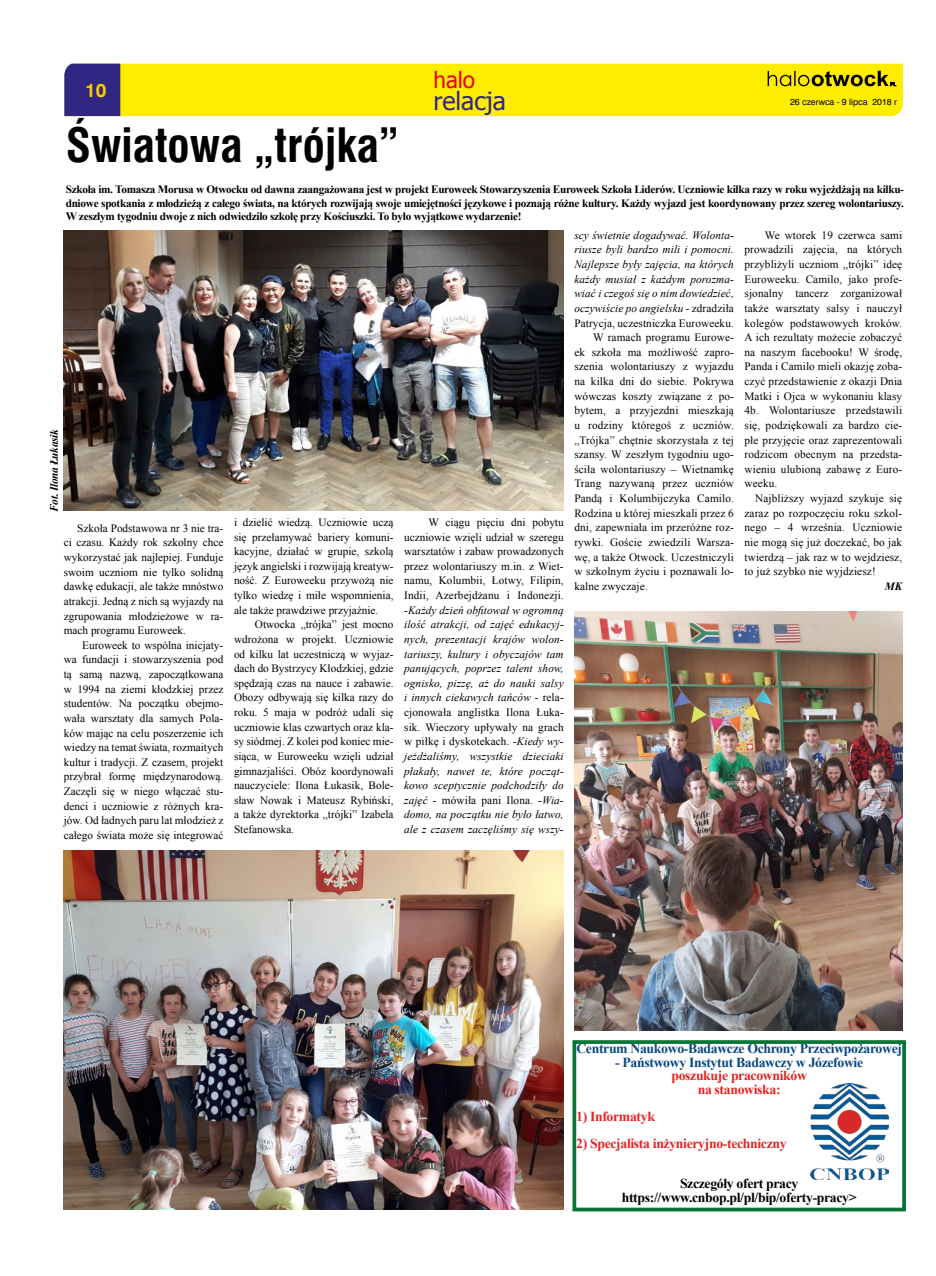
<style>
.page{position:relative;width:936px;height:1276px;background:#fff}
.page>*{position:absolute;margin:0;border:0;box-sizing:border-box;transform-origin:0 0}
.t1{font:700 46.25px "Swis 721 Cn EU";color:#000}
.t2{font:25px "Tahoma";color:#312783}
.t3{font:22.5px "Tahoma";color:#e30613}
.t4{font:700 18.75px "Swis 721 EU";color:#fc0}
.t5{font:700 13.75px "Times New Roman";letter-spacing:-.025em;color:#074785}
.t6{font:700 13.75px/13.5px "Times New Roman";letter-spacing:-.025em;color:#e52321;text-align:center}
.t7{font:700 13.75px/13.5px "Times New Roman";letter-spacing:-.025em;color:#000;text-align:center}
.t8{font:11.25px/14.6px "Times New Roman";letter-spacing:.01em;color:#000;text-align:justify}
.t9{font:italic 11.25px/14.6px "Times New Roman";letter-spacing:.01em;color:#000;text-align:justify}
.t10{font:700 11.25px/13.5px "Times New Roman";letter-spacing:-.025em;color:#000;text-align:justify}
.t11{font:italic 700 11.25px "Times New Roman";letter-spacing:-.025em;color:#000}
.t12{font:8.75px "Swis 721 EU";color:#000}
.s1{font-style:normal}
</style>
<div class="page">
<svg style="left:64px;top:64px;width:838px;height:52px;background:#eddc09"></svg>
<div style="left:572px;top:1040px;width:333px;height:171px;border:4px solid #077533"></div>
<img style="left:810px;top:1083px;width:78px;height:96px">
<img style="left:64px;top:231px;width:499px;height:279px">
<img style="left:64px;top:850px;width:499px;height:359px">
<img style="left:574px;top:611px;width:328px;height:419px">
<h3 class="t4" style="left:85px;top:79px;width:23px">10</h3>
<h3 class="t3" style="left:433px;top:65px;width:43px">halo</h3>
<h2 class="t2" style="left:433px;top:84px;width:74px">relacja</h2>
<p class="t12" style="left:790px;top:97px;width:108px">26 czerwca - 9 lipca 2018 r</p>
<h1 class="t1" style="left:66px;top:118px;width:335px">Światowa „trójka”</h1>
<p class="t10" style="left:66px;top:182px;width:839px">Szkoła im. Tomasza Morusa w Otwocku od dawna zaangażowana jest w projekt Euroweek Stowarzyszenia Euroweek Szkoła Liderów. Uczniowie kilka razy w roku wyjeżdżają na kilku&shy;dniowe spotkania z młodzieżą z całego świata, na których rozwijają swoje umiejętności językowe i poznają różne kultury. Każdy wyjazd jest koordynowany przez szereg wolontariuszy.<br>W zeszłym tygodniu dwoje z nich odwiedziło szkołę przy Kościuszki. To było wyjątkowe wydarzenie!</p>
<p class="t11" style="left:46px;top:512px;width:84px;rotate:-90deg">Fot. Ilona Łukasik</p>
<p class="t8" style="left:64px;top:520px;width:161px;text-indent:13px">Szkoła Podstawowa nr 3 nie tra&shy;ci czasu. Każdy rok szkolny chce wykorzystać jak najlepiej. Funduje swoim uczniom nie tylko solidną dawkę edukacji, ale także mnóstwo atrakcji. Jedną z nich są wyjazdy na zgrupowania młodzieżowe w ra&shy;mach programu Euroweek.</p>
<p class="t8" style="left:64px;top:637px;width:161px;text-indent:18px">Euroweek to wspólna inicjaty&shy;wa fundacji i stowarzyszenia pod tą samą nazwą, zapoczątkowana w 1994 na ziemi kłodzkiej przez studentów. Na początku obejmo&shy;wała warsztaty dla samych Pola&shy;ków mając na celu poszerzenie ich wiedzy na temat świata, rozmaitych kultur i tradycji. Z czasem, projekt przybrał formę międzynarodową.<br>Zaczęli się w niego włączać stu&shy;denci i uczniowie z różnych kra&shy;jów. Od ładnych paru lat młodzież z całego świata może się integrować</p>
<p class="t8" style="left:234px;top:514px;width:161px">i dzielić wiedzą. Uczniowie uczą się przełamywać bariery komuni&shy;kacyjne, działać w grupie, szkolą język angielski i rozwijają kreatyw&shy;ność. Z Euroweeku przywożą nie tylko wiedzę i miłe wspomnienia, ale także prawdziwe przyjaźnie.</p>
<p class="t8" style="left:234px;top:617px;width:161px;text-indent:21px">Otwocka „trójka” jest mocno wdrożona w projekt. Uczniowie od kilku lat uczestniczą w wyjaz&shy;dach do Bystrzycy Kłodzkiej, gdzie spędzają czas na nauce i zabawie.<br>Obozy odbywają się kilka razy do roku. 5 maja w podróż udali się uczniowie klas czwartych oraz kla&shy;sy siódmej. Z kolei pod koniec mie&shy;siąca, w Euroweeku wzięli udział gimnazjaliści. Obóz koordynowali nauczyciele: Ilona Łukasik, Bole&shy;sław Nowak i Mateusz Rybiński, a także dyrektorka „trójki” Izabela Stefanowska.</p>
<p class="t9" style="left:404px;top:514px;width:161px;text-indent:24px"><span class="s1">W ciągu pięciu dni pobytu uczniowie wzięli udział w szeregu warsztatów i zabaw prowadzonych przez wolontariuszy m.in. z Wiet&shy;namu, Kolumbii, Łotwy, Filipin, Indii, Azerbejdżanu i Indonezji. -</span>Każdy dzień obfitował w ogromną ilość atrakcji, od zajęć edukacyj&shy;nych, prezentacji krajów wolon&shy;tariuszy, kultury i obyczajów tam panujących, poprzez talent show, ognisko, pizzę, aż do nauki salsy i innych ciekawych tańców <span class="s1">- rela&shy;cjonowała anglistka Ilona Łuka&shy;sik. Wieczory upływały na grach w piłkę i dyskotekach.</span> -Kiedy wy&shy;jeżdżaliśmy, wszystkie dzieciaki płakały, nawet te, które począt&shy;kowo sceptycznie podchodziły do zajęć <span class="s1">- mówiła pani Ilona. -</span>Wia&shy;domo, na początku nie było łatwo, ale z czasem zaczęliśmy się wszy-</p>
<p class="t9" style="left:574px;top:227px;width:161px">scy świetnie dogadywać. Wolonta-</p>
<p class="t9" style="left:574px;top:242px;width:161px">riusze byli bardzo mili i pomocni.</p>
<p class="t9" style="left:574px;top:257px;width:161px">Najlepsze były zajęcia, na których</p>
<p class="t9" style="left:574px;top:271px;width:161px">każdy musiał z każdym porozma-</p>
<p class="t9" style="left:574px;top:286px;width:161px">wiać i czegoś się o nim dowiedzieć,</p>
<p class="t9" style="left:574px;top:300px;width:161px">oczywiście po angielsku <span class="s1">- zdradziła</span></p>
<p class="t8" style="left:574px;top:315px;width:161px">Patrycja, uczestniczka Euroweeku.</p>
<p class="t8" style="left:593px;top:330px;width:142px">W ramach programu Eurowe-</p>
<p class="t8" style="left:574px;top:344px;width:161px">ek szkoła ma możliwość zapro-</p>
<p class="t8" style="left:574px;top:359px;width:161px">szenia wolontariuszy z wyjazdu</p>
<p class="t8" style="left:574px;top:374px;width:161px">na kilka dni do siebie. Pokrywa</p>
<p class="t8" style="left:574px;top:388px;width:161px">wówczas koszty związane z po-</p>
<p class="t8" style="left:574px;top:403px;width:161px">bytem, a przyjezdni mieszkają</p>
<p class="t8" style="left:574px;top:418px;width:161px">u rodziny któregoś z uczniów.</p>
<p class="t8" style="left:574px;top:432px;width:161px">„Trójka” chętnie skorzystała z tej</p>
<p class="t8" style="left:574px;top:447px;width:161px">szansy. W zeszłym tygodniu ugo-</p>
<p class="t8" style="left:574px;top:461px;width:161px">ściła wolontariuszy – Wietnamkę</p>
<p class="t8" style="left:574px;top:476px;width:161px">Trang nazywaną przez uczniów</p>
<p class="t8" style="left:574px;top:491px;width:161px">Pandą i Kolumbijczyka Camilo.</p>
<p class="t8" style="left:574px;top:505px;width:161px">Rodzina u której mieszkali przez 6</p>
<p class="t8" style="left:574px;top:520px;width:161px">dni, zapewniała im przeróżne roz-</p>
<p class="t8" style="left:574px;top:535px;width:161px">rywki. Goście zwiedzili Warsza-</p>
<p class="t8" style="left:574px;top:549px;width:161px">wę, a także Otwock. Uczestniczyli</p>
<p class="t8" style="left:574px;top:564px;width:161px">w szkolnym życiu i poznawali lo-</p>
<p class="t8" style="left:574px;top:578px;width:75px">kalne zwyczaje.</p>
<p class="t8" style="left:744px;top:227px;width:159px;text-indent:20px">We wtorek 19 czerwca sami prowadzili zajęcia, na których przybliżyli uczniom „trójki” ideę Euroweeku. Camilo, jako profe&shy;sjonalny tancerz zorganizował także warsztaty salsy i nauczył kolegów podstawowych kroków.<br>A ich rezultaty możecie zobaczyć na naszym facebooku! W środę, Panda i Camilo mieli okazję zoba&shy;czyć przedstawienie z okazji Dnia Matki i Ojca w wykonaniu klasy 4b. Wolontariusze przedstawili się, podziękowali za bardzo cie&shy;płe przyjęcie oraz zaprezentowali rodzicom obecnym na przedsta&shy;wieniu ulubioną zabawę z Euro&shy;weeku.</p>
<p class="t8" style="left:744px;top:491px;width:159px;text-indent:11px">Najbliższy wyjazd szykuje się zaraz po rozpoczęciu roku szkol&shy;nego – 4 września. Uczniowie nie mogą się już doczekać, bo jak twierdzą – jak raz w to wejdziesz, to już szybko nie wyjdziesz!</p>
<p class="t11" style="left:884px;top:578px;width:19px">MK</p>
<p class="t5" style="left:576px;top:1039px;width:327px">Centrum Naukowo-Badawcze Ochrony Przeciwpożarowej</p>
<p class="t5" style="left:615px;top:1052px;width:249px">- Państwowy Instytut Badawczy w Józefowie</p>
<p class="t6" style="left:671px;top:1068px;width:137px">poszukuje pracowników na stanowiska:</p>
<p class="t6" style="left:576px;top:1109px;width:80px">1) Informatyk</p>
<p class="t6" style="left:576px;top:1136px;width:212px">2) Specjalista inżynieryjno-techniczny</p>
<p class="t7" style="left:621px;top:1176px;width:236px">Szczegóły ofert pracy https://www.cnbop.pl/pl/bip/oferty-pracy&gt;</p>
</div>
